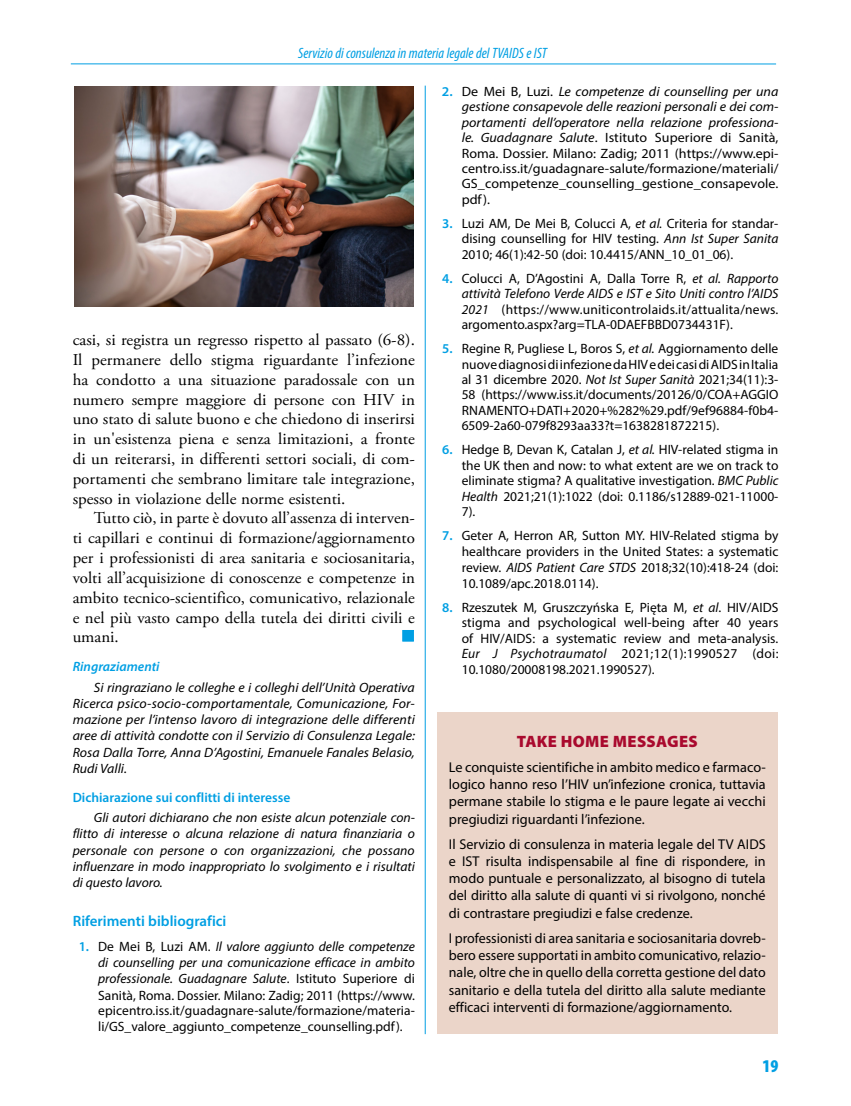
<style>
.page{position:relative;width:851px;height:1106px;background:#fff}
.page>*{position:absolute;margin:0;border:0;box-sizing:border-box;transform-origin:0 0}
.t1{font:900 condensed 18px "Myriad Pro";color:#009fe3}
.t2{font:16.5px/19.8px "Adobe Garamond Pro";color:#000;text-align:justify}
.t3{font:900 16.5px "Myriad Pro";letter-spacing:.02em;color:#a90a2e}
.t4{font:italic condensed 15px "Myriad Pro";color:#009fe3}
.t5{font:600 15px "Myriad Pro";color:#009fe3}
.t6{font:14.25px/17.1px "Myriad Pro";color:#000;text-align:justify}
.t7{font:13.5px/15.5px "Myriad Pro";color:#000;text-align:justify}
.t8{font:italic 13.5px/16.2px "Myriad Pro";color:#000;text-align:justify}
.t9{font:13.5px/15.5px "Myriad Pro";color:#000;text-align:justify;scale:1.04 1}
.t10{font:600 13.5px "Myriad Pro";color:#009fe3}
.t11{font:italic 600 13.5px "Myriad Pro";color:#009fe3}
.s1{font-weight:600;color:#009fe3}
.s2{font-style:italic}
</style>
<div class="page">
<div style="left:436px;top:712px;width:341px;height:321px;background:#ebd5c9"></div>
<div style="left:402px;top:630px;width:12px;height:11px;background:#009fe3;border:1px solid #009fe3"></div>
<hr style="left:425px;top:86px;width:1px;height:948px;background:#009fe3">
<img style="left:74px;top:86px;width:339px;height:220px">
<hr style="left:71px;top:63px;width:705px;height:1px;background:#009fe3">
<p class="t4" style="left:298px;top:43px;width:250px">Servizio di consulenza in materia legale del TVAIDS e IST</p>
<p class="t2" style="left:73px;top:331px;width:344px">casi, si registra un regresso rispetto al passato (6-8).<br>Il permanere dello stigma riguardante l’infezione ha condotto a una situazione paradossale con un numero sempre maggiore di persone con HIV in uno stato di salute buono e che chiedono di inserirsi in un'esistenza piena e senza limitazioni, a fronte di un reiterarsi, in differenti settori sociali, di com&shy;portamenti che sembrano limitare tale integrazione, spesso in violazione delle norme esistenti.</p>
<p class="t2" style="left:73px;top:509px;width:344px;text-indent:21px">Tutto ciò, in parte è dovuto all’assenza di interven&shy;ti capillari e continui di formazione/aggiornamento per i professionisti di area sanitaria e sociosanitaria, volti all’acquisizione di conoscenze e competenze in ambito tecnico-scientifico, comunicativo, relazionale e nel più vasto campo della tutela dei diritti civili e umani.</p>
<p class="t11" style="left:73px;top:658px;width:88px">Ringraziamenti</p>
<p class="t8" style="left:73px;top:679px;width:344px;text-indent:21px">Si ringraziano le colleghe e i colleghi dell’Unità Operativa Ricerca psico-socio-comportamentale, Comunicazione, For&shy;mazione per l’intenso lavoro di integrazione delle differenti aree di attività condotte con il Servizio di Consulenza Legale:<br>Rosa Dalla Torre, Anna D’Agostini, Emanuele Fanales Belasio, Rudi Valli.</p>
<p class="t10" style="left:73px;top:788px;width:219px">Dichiarazione sui conflitti di interesse</p>
<p class="t8" style="left:73px;top:809px;width:344px;text-indent:21px">Gli autori dichiarano che non esiste alcun potenziale con&shy;flitto di interesse o alcuna relazione di natura finanziaria o personale con persone o con organizzazioni, che possano influenzare in modo inappropriato lo svolgimento e i risultati di questo lavoro.</p>
<p class="t5" style="left:73px;top:911px;width:155px">Riferimenti bibliografici</p>
<p class="t7" style="left:98px;top:938px;width:318px;line-height:15.9px;text-indent:-19px"><span class="s1">1.</span> De Mei B, Luzi AM. <span class="s2">Il valore aggiunto delle competenze di counselling per una comunicazione efficace in ambito professionale. Guadagnare Salute</span>. Istituto Superiore di Sanità, Roma. Dossier. Milano: Zadig; 2011 (https://www. epicentro.iss.it/guadagnare-salute/formazione/materia&shy;li/GS_valore_aggiunto_competenze_counselling.pdf).</p>
<p class="t9" style="left:461px;top:83px;width:306px;text-indent:-20px"><span class="s1">2.</span> De Mei B, Luzi. <span class="s2">Le competenze di counselling per una gestione consapevole delle reazioni personali e dei com&shy;portamenti dell’operatore nella relazione professiona&shy;le. Guadagnare Salute</span>. Istituto Superiore di Sanità, Roma. Dossier. Milano: Zadig; 2011 (https://www.epi&shy;centro.iss.it/guadagnare-salute/formazione/materiali/ GS_competenze_counselling_gestione_consapevole. pdf).</p>
<p class="t7" style="left:461px;top:215px;width:318px;text-indent:-19px"><span class="s1">3.</span> Luzi AM, De Mei B, Colucci A, <span class="s2">et al.</span> Criteria for standar&shy;dising counselling for HIV testing. <span class="s2">Ann Ist Super Sanita </span>2010; 46(1):42-50 (doi: 10.4415/ANN_10_01_06).</p>
<p class="t7" style="left:461px;top:270px;width:318px;text-indent:-19px"><span class="s1">4.</span> Colucci A, D’Agostini A, Dalla Torre R, <span class="s2">et al. Rapporto attività Telefono Verde AIDS e IST e Sito Uniti contro l’AIDS 2021</span> (https://www.uniticontrolaids.it/attualita/news. argomento.aspx?arg=TLA-0DAEFBBD0734431F).</p>
<p class="t7" style="left:461px;top:340px;width:318px;text-indent:-19px"><span class="s1">5.</span> Regine R, Pugliese L, Boros S, <span class="s2">et al.</span> Aggiornamento delle nuove diagnosi di infezione da HIV e dei casi di AIDS in Italia al 31 dicembre 2020. <span class="s2">Not Ist Super Sanità</span> 2021;34(11):3- 58 (https://www.iss.it/documents/20126/0/COA+AGGIO RNAMENTO+DATI+2020+%282%29.pdf/9ef96884-f0b4- 6509-2a60-079f8293aa33?t=1638281872215).</p>
<p class="t7" style="left:461px;top:442px;width:318px;text-indent:-19px"><span class="s1">6.</span> Hedge B, Devan K, Catalan J, <span class="s2">et al.</span> HIV-related stigma in the UK then and now: to what extent are we on track to eliminate stigma? A qualitative investigation. <span class="s2">BMC Public Health</span> 2021;21(1):1022 (doi: 0.1186/s12889-021-11000- 7).</p>
<p class="t7" style="left:461px;top:527px;width:318px;line-height:15.9px;text-indent:-19px"><span class="s1">7.</span> Geter A, Herron AR, Sutton MY. HIV-Related stigma by healthcare providers in the United States: a systematic review. <span class="s2">AIDS Patient Care STDS</span> 2018;32(10):418-24 (doi:<br>10.1089/apc.2018.0114).</p>
<p class="t7" style="left:461px;top:599px;width:318px;text-indent:-19px"><span class="s1">8.</span> Rzeszutek M, Gruszczyńska E, Pięta M, <span class="s2">et al</span>. HIV/AIDS stigma and psychological well-being after 40 years of HIV/AIDS: a systematic review and meta-analysis.<br><span class="s2">Eur J Psychotraumatol</span> 2021;12(1):1990527 (doi:<br>10.1080/20008198.2021.1990527).</p>
<p class="t3" style="left:517px;top:731px;width:182px">TAKE HOME MESSAGES</p>
<p class="t6" style="left:449px;top:758px;width:318px">Le conquiste scientifiche in ambito medico e farmaco&shy;logico hanno reso l’HIV un’infezione cronica, tuttavia permane stabile lo stigma e le paure legate ai vecchi pregiudizi riguardanti l’infezione.</p>
<p class="t6" style="left:449px;top:835px;width:318px">Il Servizio di consulenza in materia legale del TV AIDS e IST risulta indispensabile al fine di rispondere, in modo puntuale e personalizzato, al bisogno di tutela del diritto alla salute di quanti vi si rivolgono, nonché di contrastare pregiudizi e false credenze.</p>
<p class="t6" style="left:449px;top:929px;width:318px">I professionisti di area sanitaria e sociosanitaria dovreb&shy;bero essere supportati in ambito comunicativo, relazio&shy;nale, oltre che in quello della corretta gestione del dato sanitario e della tutela del diritto alla salute mediante efficaci interventi di formazione/aggiornamento.</p>
<h1 class="t1" style="left:762px;top:1055px;width:17px">19</h1>
</div>
